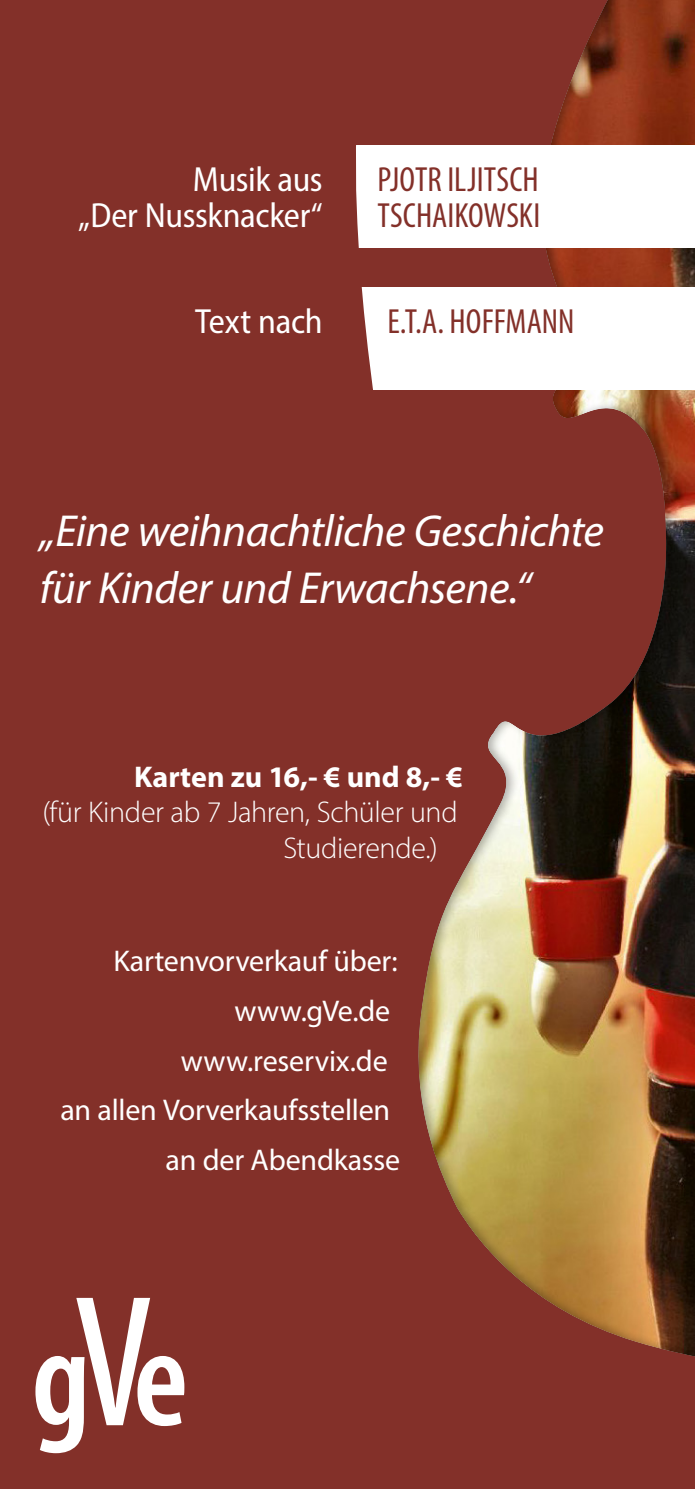
<style>
.page{position:relative;width:695px;height:1489px;background:#fff}
.page>*{position:absolute;margin:0;border:0;box-sizing:border-box;transform-origin:0 0}
.Titelnamen{font:italic 45px/56.8px "Myriad Pro";letter-spacing:-.01em;color:#fff}
.Interpreten{font:condensed 35px/35.5px "Myriad Pro";color:#833029}
.Titelnamen-2{font:semi-condensed 35px/35.5px "Myriad Pro";letter-spacing:-.01em;color:#fff;text-align:right}
.Fließtext{font:30px "Myriad Pro";letter-spacing:-.005em;color:#fff}
.Fließtext-2{font:300 30px "Myriad Pro";letter-spacing:-.015em;color:#fff}
.Fließtext-3{font:700 30px "Myriad Pro";color:#fff}
</style>
<div class="page">
<div style="left:0;top:0;width:694px;height:1488px;background:#833029"></div>
<div style="left:414px;top:0;width:280px;height:1361px;background:#231f20;opacity:.35"></div>
<div style="left:348px;top:146px;width:346px;height:102px;background:#fff"></div>
<div style="left:348px;top:287px;width:346px;height:103px;background:#fff"></div>
<svg style="left:35px;top:1297px;width:149px;height:155px"></svg>
<p class="Titelnamen-2" style="left:78px;top:161px;width:246px">Musik aus<br>„Der Nussknacker“</p>
<p class="Titelnamen-2" style="left:195px;top:303px;width:129px">Text nach</p>
<p class="Interpreten" style="left:377px;top:162px;width:164px">PJOTR ILJITSCH<br>TSCHAIKOWSKI</p>
<p class="Interpreten" style="left:387px;top:303px;width:188px">E.T.A. HOFFMANN</p>
<p class="Titelnamen" style="left:40px;top:501px;width:565px">„Eine weihnachtliche Geschichte für Kinder und Erwachsene.“</p>
<p class="Fließtext-3" style="left:134px;top:757px;width:330px">Karten zu 16,- € und 8,- €</p>
<p class="Fließtext-2" style="left:42px;top:794px;width:417px">(für Kinder ab 7 Jahren, Schüler und</p>
<p class="Fließtext-2" style="left:283px;top:829px;width:156px">Studierende.)</p>
<p class="Fließtext" style="left:113px;top:942px;width:286px">Kartenvorverkauf über:</p>
<p class="Fließtext" style="left:234px;top:992px;width:157px">www.gVe.de</p>
<p class="Fließtext" style="left:181px;top:1042px;width:208px">www.reservix.de</p>
<p class="Fließtext" style="left:60px;top:1091px;width:331px">an allen Vorverkaufsstellen</p>
<p class="Fließtext" style="left:165px;top:1141px;width:236px">an der Abendkasse</p>
</div>
